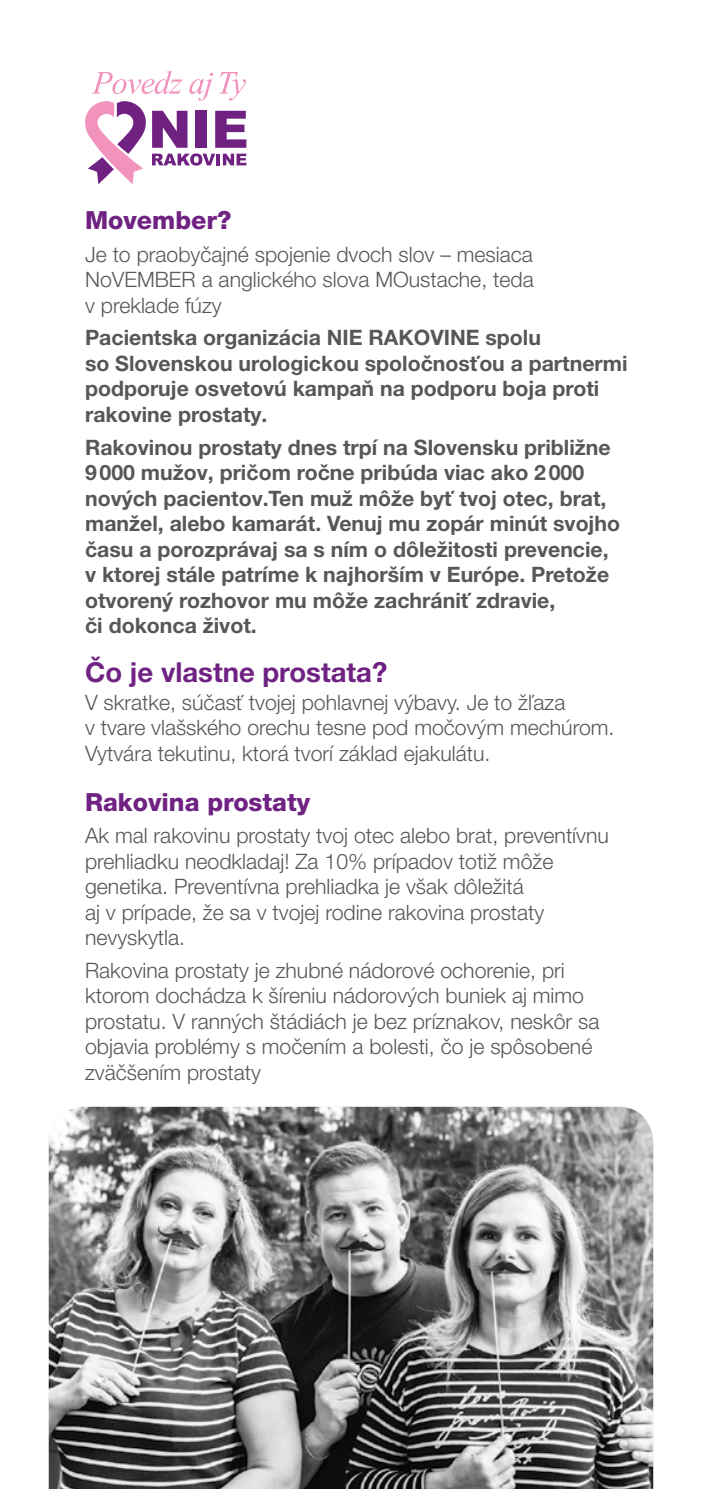
<style>
.page{position:relative;width:702px;height:1489px;background:#fff}
.page>*{position:absolute;margin:0;border:0;box-sizing:border-box;transform-origin:0 0}
.t1{font:700 27.5px "Helvetica Neue LT Pro";color:#702283}
.t2{font:800 25px "Helvetica Neue LT Pro";color:#702283}
.t3{font:300 21.25px/25.5px "Helvetica Neue LT Pro";color:#575756}
.t4{font:700 21.25px/25.5px "Helvetica Neue LT Pro";color:#575756}
</style>
<div class="page">
<img style="left:49px;top:1106px;width:604px;height:382px">
<svg style="left:85px;top:71px;width:161px;height:113px"></svg>
<p class="t2" style="left:85px;top:205px;width:148px">Movember?</p>
<p class="t3" style="left:85px;top:241px;width:450px;text-align:justify">Je to praobyčajné spojenie dvoch slov – mesiaca NoVEMBER a anglického slova MOustache, teda v preklade fúzy</p>
<p class="t4" style="left:85px;top:324px;width:544px">Pacientska organizácia NIE RAKOVINE spolu<br>so Slovenskou urologickou spoločnosťou a partnermi podporuje osvetovú kampaň na podporu boja proti rakovine prostaty.</p>
<p class="t4" style="left:85px;top:433px;width:536px">Rakovinou prostaty dnes trpí na Slovensku približne 9000 mužov, pričom ročne pribúda viac ako 2000 nových pacientov.Ten muž môže byť tvoj otec, brat, manžel, alebo kamarát. Venuj mu zopár minút svojho času a porozprávaj sa s ním o dôležitosti prevencie, v ktorej stále patríme k najhorším v Európe. Pretože otvorený rozhovor mu môže zachrániť zdravie,<br>či dokonca život.</p>
<p class="t1" style="left:85px;top:655px;width:304px">Čo je vlastne prostata?</p>
<p class="t3" style="left:85px;top:688px;width:531px">V skratke, súčasť tvojej pohlavnej výbavy. Je to žľaza<br>v tvare vlašského orechu tesne pod močovým mechúrom.<br>Vytvára tekutinu, ktorá tvorí základ ejakulátu.</p>
<p class="t2" style="left:85px;top:786px;width:227px">Rakovina prostaty</p>
<p class="t3" style="left:85px;top:822px;width:525px">Ak mal rakovinu prostaty tvoj otec alebo brat, preventívnu prehliadku neodkladaj! Za 10% prípadov totiž môže genetika. Preventívna prehliadka je však dôležitá<br>aj v prípade, že sa v tvojej rodine rakovina prostaty nevyskytla.</p>
<p class="t3" style="left:85px;top:957px;width:516px">Rakovina prostaty je zhubné nádorové ochorenie, pri ktorom dochádza k šíreniu nádorových buniek aj mimo prostatu. V ranných štádiách je bez príznakov, neskôr sa objavia problémy s močením a bolesti, čo je spôsobené zväčšením prostaty</p>
</div>
